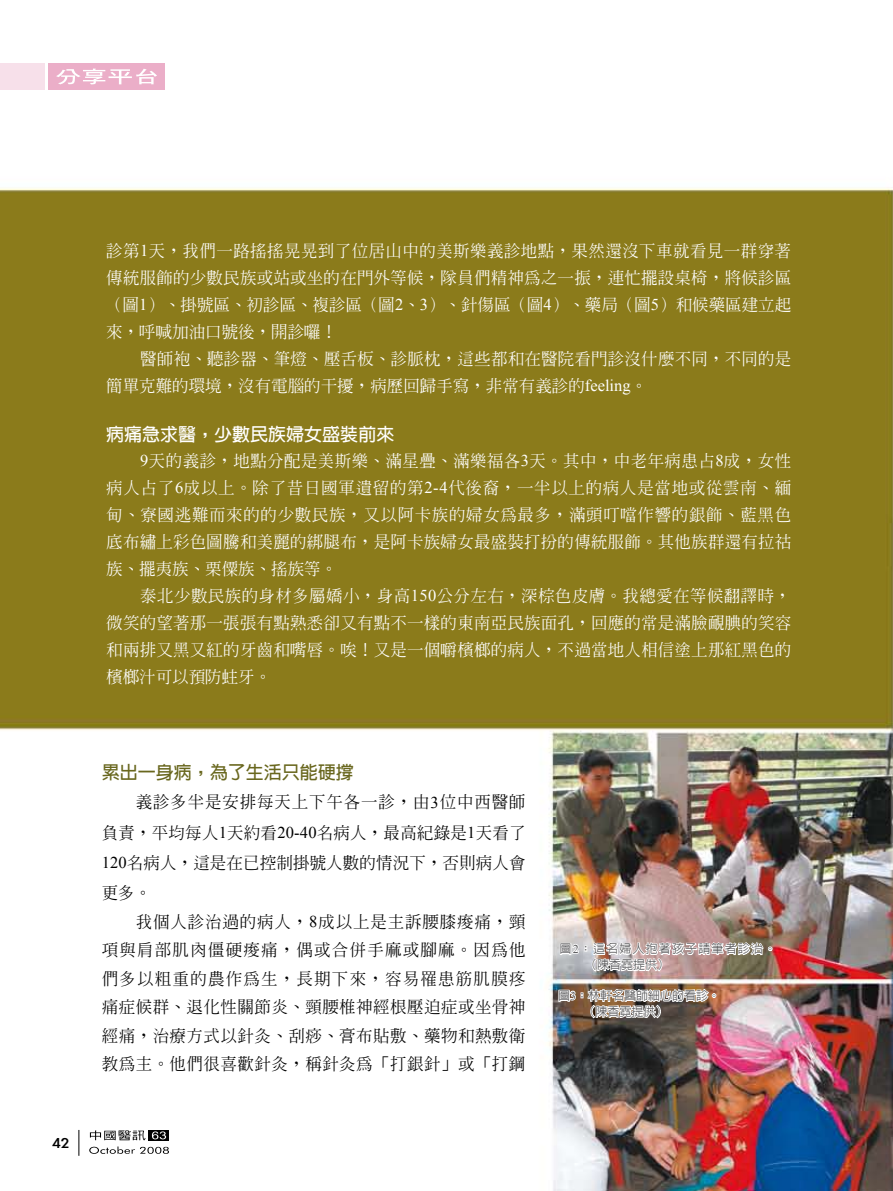
<style>
.page{position:relative;width:893px;height:1191px;background:#fff}
.page>*{position:absolute;margin:0;border:0;box-sizing:border-box;transform-origin:0 0}
.t1{font:700 18px "Lin Gothic";color:#fff}
.t2{font:700 18px "Lin Gothic";color:#69671e}
.t3{font:500 16.5px/27px "Inn Ming";letter-spacing:.01em;color:#fff;text-align:justify}
.t4{font:500 16.5px/28.5px "Inn Ming";letter-spacing:.03em;color:#000;text-align:justify}
.t5{font:16.2px "Li Gothic Med";color:#000;scale:1.11 1}
.t6{font:500 12px/15.9px "Lin Gothic";letter-spacing:.095em;color:#58585a}
.t7{font:500 12px/15.9px "Lin Gothic";color:#58585a}
.s1{font-family:"Times New Roman";font-weight:400}
</style>
<div class="page">
<img style="left:0;top:63px;width:893px;height:1128px">
<div style="left:149px;top:1130px;width:20px;height:10px;background:#000"></div>
<svg style="left:90px;top:1130px;width:56px;height:10px"></svg>
<svg style="left:152px;top:1131px;width:14px;height:8px"></svg>
<svg style="left:89px;top:1146px;width:80px;height:7px"></svg>
<svg style="left:79px;top:1130px;width:1px;height:25px"></svg>
<div style="left:49px;top:64px;width:116px;height:26px;background:#ebaec8"></div>
<div style="left:0;top:64px;width:44px;height:26px;background:#f7e0ea"></div>
<svg style="left:56px;top:69px;width:101px;height:15px"></svg>
<img style="left:557px;top:934px;width:217px;height:101px">
<p class="t5" style="left:53px;top:1134px;width:17px">42</p>
<p class="t3" style="left:106px;top:237px;width:687px">診第<span class="s1">1</span>天，我們一路搖搖晃晃到了位居山中的美斯樂義診地點，果然還沒下車就看見一群穿著傳統服飾的少數民族或站或坐的在門外等候，隊員們精神為之一振，連忙擺設桌椅，將候診區（圖<span class="s1">1</span>）、掛號區、初診區、複診區（圖<span class="s1">2</span>、<span class="s1">3</span>）、針傷區（圖<span class="s1">4</span>）、藥局（圖<span class="s1">5</span>）和候藥區建立起來，呼喊加油口號後，開診囉！</p>
<p class="t3" style="left:106px;top:345px;width:687px;text-indent:34px">醫師袍、聽診器、筆燈、壓舌板、診脈枕，這些都和在醫院看門診沒什麼不同，不同的是簡單克難的環境，沒有電腦的干擾，病歷回歸手寫，非常有義診的<span class="s1">feeling</span>。</p>
<p class="t1" style="left:106px;top:425px;width:289px">病痛急求醫，少數民族婦女盛裝前來</p>
<p class="t3" style="left:106px;top:447px;width:687px;text-indent:34px"><span class="s1">9</span>天的義診，地點分配是美斯樂、滿星疊、滿樂福各<span class="s1">3</span>天。其中，中老年病患占<span class="s1">8</span>成，女性病人占了<span class="s1">6</span>成以上。除了昔日國軍遺留的第<span class="s1">2-4</span>代後裔，一半以上的病人是當地或從雲南、緬甸、寮國逃難而來的的少數民族，又以阿卡族的婦女為最多，滿頭叮噹作響的銀飾、藍黑色底布繡上彩色圖騰和美麗的綁腿布，是阿卡族婦女最盛裝打扮的傳統服飾。其他族群還有拉祜族、擺夷族、栗僳族、搖族等。</p>
<p class="t3" style="left:106px;top:582px;width:687px;text-indent:34px">泰北少數民族的身材多屬嬌小，身高<span class="s1">150</span>公分左右，深棕色皮膚。我總愛在等候翻譯時，微笑的望著那一張張有點熟悉卻又有點不一樣的東南亞民族面孔，回應的常是滿臉靦腆的笑容和兩排又黑又紅的牙齒和嘴唇。唉！又是一個嚼檳榔的病人，不過當地人相信塗上那紅黑色的檳榔汁可以預防蛀牙。</p>
<p class="t2" style="left:102px;top:763px;width:253px">累出一身病，為了生活只能硬撐</p>
<p class="t4" style="left:102px;top:787px;width:425px;line-height:30.3px;text-indent:34px">義診多半是安排每天上下午各一診，由<span class="s1">3</span>位中西醫師負責，平均每人<span class="s1">1</span>天約看<span class="s1">20-40</span>名病人，最高紀錄是<span class="s1">1</span>天看了<span class="s1">120</span>名病人，這是在已控制掛號人數的情況下，否則病人會更多。</p>
<p class="t4" style="left:102px;top:907px;width:425px;text-indent:34px">我個人診治過的病人，<span class="s1">8</span>成以上是主訴腰膝痠痛，頸項與肩部肌肉僵硬痠痛，偶或合併手麻或腳麻。因為他們多以粗重的農作為生，長期下來，容易罹患筋肌膜疼痛症候群、退化性關節炎、頸腰椎神經根壓迫症或坐骨神經痛，治療方式以針灸、刮痧、膏布貼敷、藥物和熱敷衛教為主。他們很喜歡針灸，稱針灸為「打銀針」或「打鋼</p>
<p class="t6" style="left:585px;top:941px;width:193px;text-indent:-26px">圖<span class="s1">2</span>：這名婦人抱著孩子請筆者診治。（陳香霓提供）</p>
<p class="t7" style="left:584px;top:987px;width:138px;text-indent:-26px">圖<span class="s1">3</span>：林軒名醫師細心的看診。（陳香霓提供）</p>
</div>
